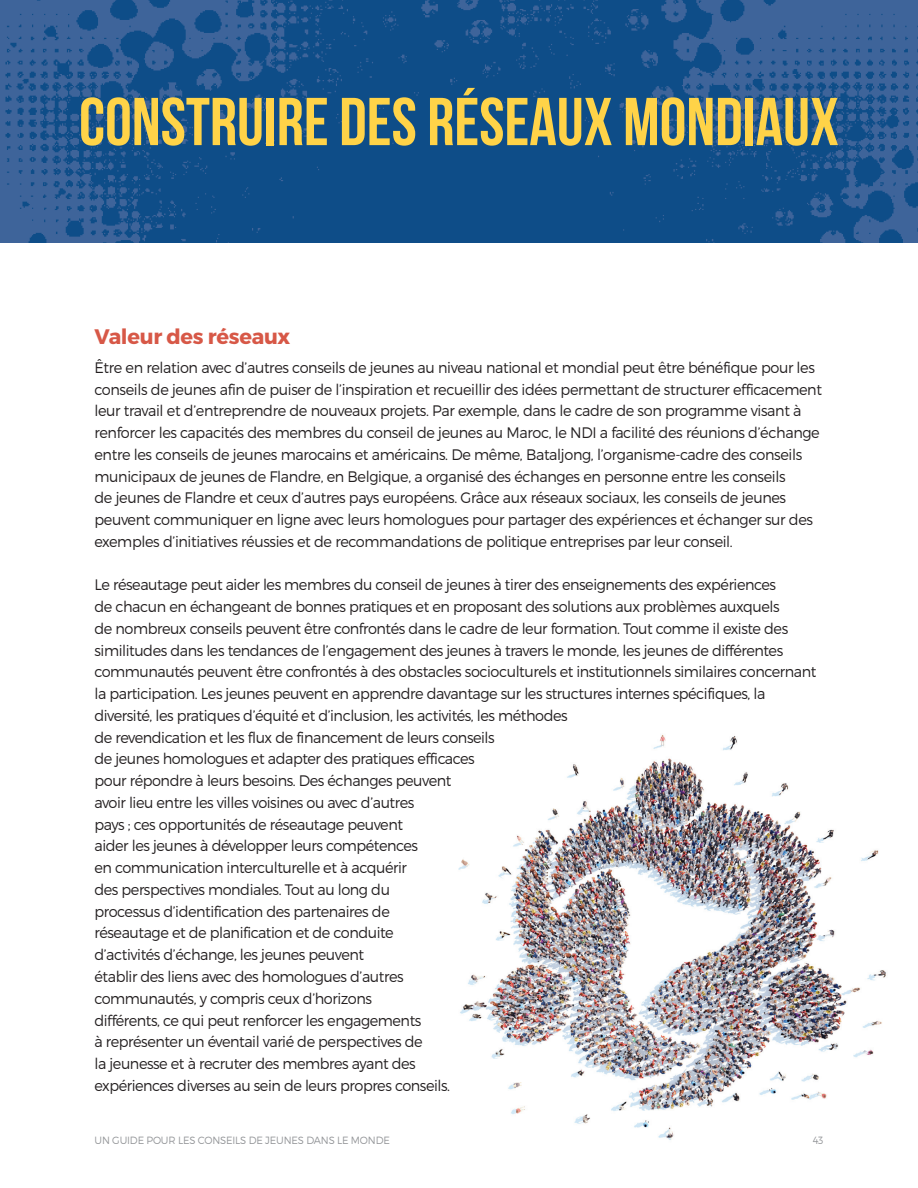
<style>
.page{position:relative;width:918px;height:1188px;background:#fff}
.page>*{position:absolute;margin:0;border:0;box-sizing:border-box;transform-origin:0 0}
.t1{font:700 67.5px "Bebas Neue";color:#ffd348}
.t2{font:700 21px "Montserrat";letter-spacing:-.015em;color:#d75847}
.t3{font:300 15.15px/21.8px "Montserrat";letter-spacing:-.03em;color:#231f20;scale:.95 1}
.t4{font:300 10.5px "Montserrat";letter-spacing:-.015em;color:#939598;scale:.95 1}
</style>
<div class="page">
<img style="left:0;top:0;width:918px;height:243px">
<img style="left:458px;top:735px;width:428px;height:405px">
<h1 class="t1" style="left:79px;top:85px;width:761px">CONSTRUIRE DES RÉSEAUX MONDIAUX</h1>
<h2 class="t2" style="left:94px;top:324px;width:197px">Valeur des réseaux</h2>
<p class="t3" style="left:94px;top:356px;width:767px">Être en relation avec d’autres conseils de jeunes au niveau national et mondial peut être bénéfique pour les conseils de jeunes afin de puiser de l’inspiration et recueillir des idées permettant de structurer efficacement leur travail et d’entreprendre de nouveaux projets. Par exemple, dans le cadre de son programme visant à renforcer les capacités des membres du conseil de jeunes au Maroc, le NDI a facilité des réunions d’échange entre les conseils de jeunes marocains et américains. De même, Bataljong, l’organisme-cadre des conseils municipaux de jeunes de Flandre, en Belgique, a organisé des échanges en personne entre les conseils<br>de jeunes de Flandre et ceux d’autres pays européens. Grâce aux réseaux sociaux, les conseils de jeunes peuvent communiquer en ligne avec leurs homologues pour partager des expériences et échanger sur des exemples d’initiatives réussies et de recommandations de politique entreprises par leur conseil.</p>
<p class="t3" style="left:94px;top:574px;width:762px">Le réseautage peut aider les membres du conseil de jeunes à tirer des enseignements des expériences<br>de chacun en échangeant de bonnes pratiques et en proposant des solutions aux problèmes auxquels<br>de nombreux conseils peuvent être confrontés dans le cadre de leur formation. Tout comme il existe des similitudes dans les tendances de l’engagement des jeunes à travers le monde, les jeunes de différentes communautés peuvent être confrontés à des obstacles socioculturels et institutionnels similaires concernant la participation. Les jeunes peuvent en apprendre davantage sur les structures internes spécifiques, la diversité, les pratiques d’équité et d’inclusion, les activités, les méthodes<br>de revendication et les flux de financement de leurs conseils<br>de jeunes homologues et adapter des pratiques efficaces<br>pour répondre à leurs besoins. Des échanges peuvent<br>avoir lieu entre les villes voisines ou avec d’autres<br>pays ; ces opportunités de réseautage peuvent<br>aider les jeunes à développer leurs compétences<br>en communication interculturelle et à acquérir<br>des perspectives mondiales. Tout au long du<br>processus d’identification des partenaires de<br>réseautage et de planification et de conduite<br>d’activités d’échange, les jeunes peuvent<br>établir des liens avec des homologues d’autres<br>communautés, y compris ceux d’horizons<br>différents, ce qui peut renforcer les engagements<br>à représenter un éventail varié de perspectives de<br>la jeunesse et à recruter des membres ayant des<br>expériences diverses au sein de leurs propres conseils.</p>
<p class="t4" style="left:95px;top:1134px;width:312px">UN GUIDE POUR LES CONSEILS DE JEUNES DANS LE MONDE</p>
<p class="t4" style="left:813px;top:1134px;width:13px">43</p>
</div>
